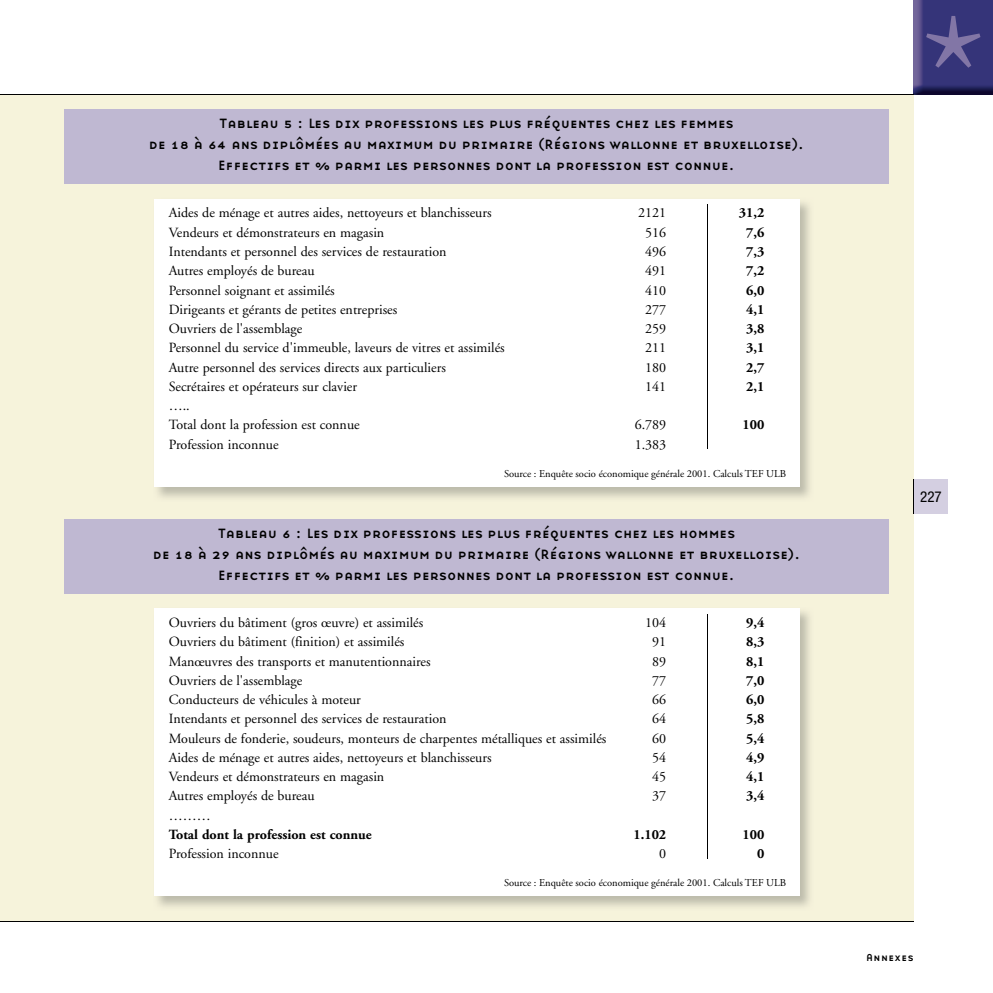
<style>
.page{position:relative;width:993px;height:993px;background:#fff}
.page>*{position:absolute;margin:0;border:0;box-sizing:border-box;transform-origin:0 0}
.t1{font:84px "Base Nine Small Caps";color:#8276a6}
.t2{font:condensed 15.05px "Helvetica Neue";color:#000}
.t3{font:14px/19.2px "Adobe Garamond";color:#000}
.t4{font:14px/21px "Base Nine Small Caps";color:#000;text-align:center}
.t5{font:700 14px "Adobe Garamond";color:#000}
.t6{font:10.5px "Adobe Garamond";color:#000}
.t7{font:10.5px "Base Nine Small Caps";letter-spacing:.05em;color:#000}
</style>
<div class="page">
<div style="left:0;top:94px;width:913px;height:826px;background:#f6f3db"></div>
<hr style="left:0;top:920px;width:913px;height:1px;background:#000">
<img style="left:913px;top:0;width:79px;height:94px">
<div style="left:913px;top:479px;width:34px;height:34px;background:#d4cfe1"></div>
<hr style="left:912px;top:479px;width:1px;height:34px;background:#000">
<hr style="left:0;top:94px;width:913px;height:1px;background:#000">
<div style="left:64px;top:109px;width:824px;height:75px;background:#bfb8d2"></div>
<div style="left:64px;top:518px;width:824px;height:75px;background:#bfb8d2"></div>
<img style="left:154px;top:199px;width:656px;height:299px">
<div style="left:154px;top:198px;width:645px;height:288px;background:#fff"></div>
<img style="left:154px;top:608px;width:656px;height:299px">
<div style="left:154px;top:608px;width:645px;height:287px;background:#fff"></div>
<hr style="left:706px;top:205px;width:1px;height:243px;background:#000">
<hr style="left:706px;top:614px;width:1px;height:244px;background:#000">
<p class="t4" style="left:149px;top:112px;width:657px">Tableau 5 : les dix professions les plus fréquentes chez les femmes<br>de 18 à 64 ans diplômées au maximum du primaire (régions wallonne et bruxelloise). effectifs et % parmi les personnes dont la profession est connue.</p>
<p class="t3" style="left:169px;top:204px;width:324px">Aides de ménage et autres aides, nettoyeurs et blanchisseurs</p>
<p class="t3" style="left:638px;top:204px;width:29px">2121</p>
<p class="t5" style="left:738px;top:205px;width:27px">31,2</p>
<p class="t3" style="left:169px;top:223px;width:217px">Vendeurs et démonstrateurs en magasin</p>
<p class="t3" style="left:645px;top:223px;width:22px">516</p>
<p class="t5" style="left:745px;top:224px;width:20px">7,6</p>
<p class="t3" style="left:169px;top:242px;width:279px">Intendants et personnel des services de restauration</p>
<p class="t3" style="left:645px;top:242px;width:22px">496</p>
<p class="t5" style="left:745px;top:244px;width:20px">7,3</p>
<p class="t3" style="left:169px;top:261px;width:147px">Autres employés de bureau</p>
<p class="t3" style="left:645px;top:261px;width:22px">491</p>
<p class="t5" style="left:745px;top:263px;width:20px">7,2</p>
<p class="t3" style="left:169px;top:281px;width:167px">Personnel soignant et assimilés</p>
<p class="t3" style="left:645px;top:281px;width:22px">410</p>
<p class="t5" style="left:745px;top:282px;width:20px">6,0</p>
<p class="t3" style="left:169px;top:300px;width:230px">Dirigeants et gérants de petites entreprises</p>
<p class="t3" style="left:645px;top:300px;width:22px">277</p>
<p class="t5" style="left:745px;top:301px;width:20px">4,1</p>
<p class="t3" style="left:169px;top:319px;width:135px">Ouvriers de l'assemblage</p>
<p class="t3" style="left:645px;top:319px;width:22px">259</p>
<p class="t5" style="left:745px;top:321px;width:20px">3,8</p>
<p class="t3" style="left:169px;top:338px;width:337px">Personnel du service d'immeuble, laveurs de vitres et assimilés</p>
<p class="t3" style="left:645px;top:338px;width:22px">211</p>
<p class="t5" style="left:745px;top:340px;width:20px">3,1</p>
<p class="t3" style="left:169px;top:358px;width:278px">Autre personnel des services directs aux particuliers</p>
<p class="t3" style="left:645px;top:358px;width:22px">180</p>
<p class="t5" style="left:745px;top:359px;width:20px">2,7</p>
<p class="t3" style="left:169px;top:377px;width:190px">Secrétaires et opérateurs sur clavier</p>
<p class="t3" style="left:645px;top:377px;width:22px">141</p>
<p class="t5" style="left:745px;top:378px;width:20px">2,1</p>
<p class="t3" style="left:169px;top:396px;width:192px">…..<br>Total dont la profession est connue</p>
<p class="t3" style="left:634px;top:415px;width:33px">6.789</p>
<p class="t5" style="left:742px;top:417px;width:23px">100</p>
<p class="t3" style="left:169px;top:435px;width:111px">Profession inconnue</p>
<p class="t3" style="left:634px;top:435px;width:33px">1.383</p>
<p class="t6" style="left:504px;top:467px;width:284px">Source : Enquête socio économique générale 2001. Calculs TEF ULB</p>
<p class="t4" style="left:153px;top:522px;width:649px">Tableau 6 : les dix professions les plus fréquentes chez les hommes<br>de 18 à 29 ans diplômés au maximum du primaire (régions wallonne et bruxelloise). effectifs et % parmi les personnes dont la profession est connue.</p>
<p class="t3" style="left:169px;top:613px;width:256px">Ouvriers du bâtiment (gros œuvre) et assimilés</p>
<p class="t3" style="left:645px;top:613px;width:22px">104</p>
<p class="t5" style="left:745px;top:614px;width:20px">9,4</p>
<p class="t3" style="left:169px;top:632px;width:237px">Ouvriers du bâtiment (finition) et assimilés</p>
<p class="t3" style="left:652px;top:632px;width:15px">91</p>
<p class="t5" style="left:745px;top:634px;width:20px">8,3</p>
<p class="t3" style="left:169px;top:651px;width:263px">Manœuvres des transports et manutentionnaires</p>
<p class="t3" style="left:652px;top:651px;width:15px">89</p>
<p class="t5" style="left:745px;top:653px;width:20px">8,1</p>
<p class="t3" style="left:169px;top:671px;width:135px">Ouvriers de l'assemblage</p>
<p class="t3" style="left:652px;top:671px;width:15px">77</p>
<p class="t5" style="left:745px;top:672px;width:20px">7,0</p>
<p class="t3" style="left:169px;top:690px;width:193px">Conducteurs de véhicules à moteur</p>
<p class="t3" style="left:652px;top:690px;width:15px">66</p>
<p class="t5" style="left:745px;top:691px;width:20px">6,0</p>
<p class="t3" style="left:169px;top:709px;width:279px">Intendants et personnel des services de restauration</p>
<p class="t3" style="left:652px;top:709px;width:15px">64</p>
<p class="t5" style="left:745px;top:711px;width:20px">5,8</p>
<p class="t3" style="left:169px;top:728px;width:439px">Mouleurs de fonderie, soudeurs, monteurs de charpentes métalliques et assimilés</p>
<p class="t3" style="left:652px;top:728px;width:15px">60</p>
<p class="t5" style="left:745px;top:730px;width:20px">5,4</p>
<p class="t3" style="left:169px;top:748px;width:324px">Aides de ménage et autres aides, nettoyeurs et blanchisseurs</p>
<p class="t3" style="left:652px;top:748px;width:15px">54</p>
<p class="t5" style="left:745px;top:749px;width:20px">4,9</p>
<p class="t3" style="left:169px;top:767px;width:217px">Vendeurs et démonstrateurs en magasin</p>
<p class="t3" style="left:652px;top:767px;width:15px">45</p>
<p class="t5" style="left:745px;top:768px;width:20px">4,1</p>
<p class="t3" style="left:169px;top:786px;width:147px">Autres employés de bureau</p>
<p class="t3" style="left:652px;top:786px;width:15px">37</p>
<p class="t5" style="left:745px;top:788px;width:20px">3,4</p>
<p class="t3" style="left:169px;top:805px;width:43px">………</p>
<p class="t5" style="left:169px;top:826px;width:204px">Total dont la profession est connue</p>
<p class="t5" style="left:633px;top:826px;width:34px">1.102</p>
<p class="t5" style="left:742px;top:826px;width:23px">100</p>
<p class="t3" style="left:169px;top:844px;width:111px">Profession inconnue</p>
<p class="t3" style="left:659px;top:844px;width:8px">0</p>
<p class="t5" style="left:756px;top:845px;width:9px">0</p>
<p class="t6" style="left:504px;top:877px;width:284px">Source : Enquête socio économique générale 2001. Calculs TEF ULB</p>
<h1 class="t1" style="left:920px;top:-8px;width:67px">*</h1>
<p class="t2" style="left:919px;top:488px;width:23px">227</p>
<p class="t7" style="left:865px;top:949px;width:49px">Annexes</p>
</div>
